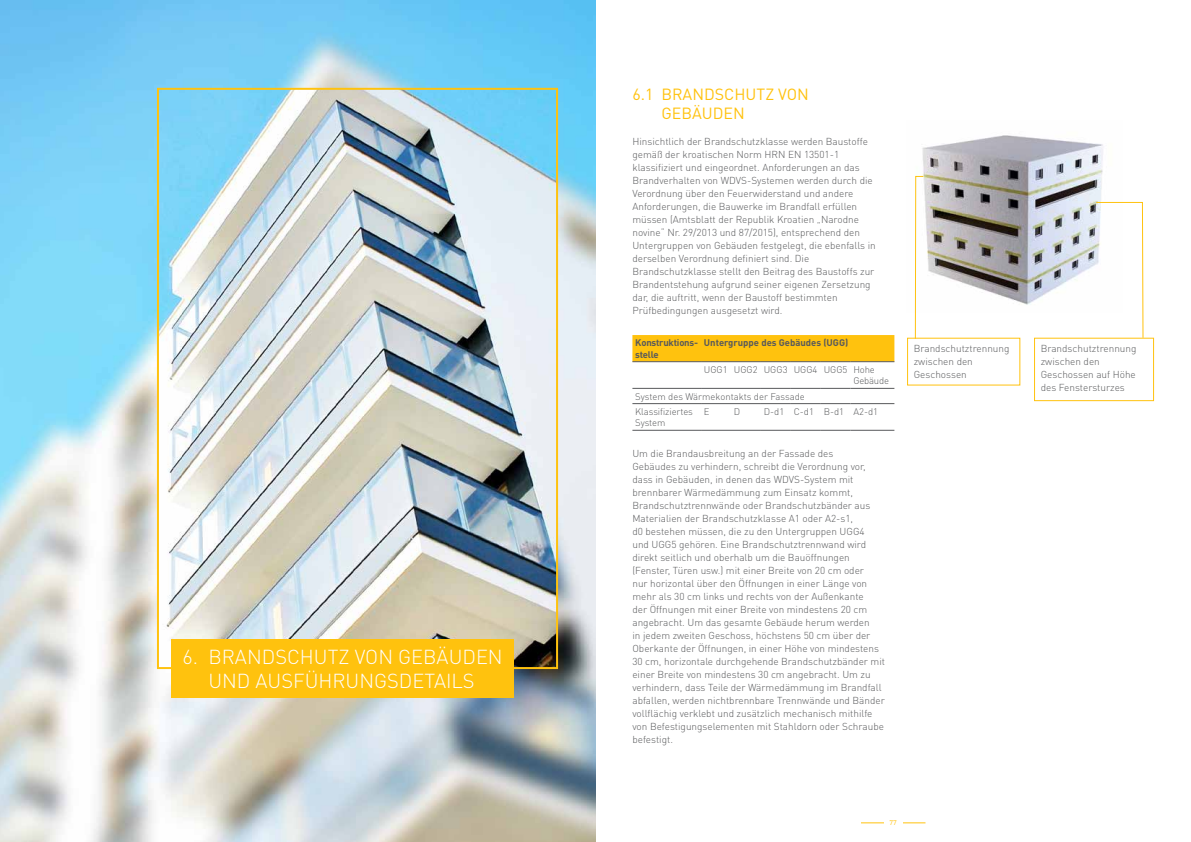
<style>
.page{position:relative;width:1191px;height:842px;background:#fff}
.page>*{position:absolute;margin:0;border:0;box-sizing:border-box;transform-origin:0 0}
.t1{font:300 20px/24px "DIN Pro";color:#fff;text-align:center}
.t2{font:16px/19.2px "DIN Pro";color:#ffc20e}
.t3{font:300 10px/13px "DIN Pro";color:#58595b}
.t4{font:300 9.5px/11.4px "DIN Pro";color:#58595b}
.t5{font:700 9.5px "DIN Pro";color:#58595b}
.t6{font:700 9.5px/11.4px "DIN Pro";letter-spacing:-.02em;color:#58595b}
.t7{font:7px "DIN Pro";color:#ffc20e}
</style>
<div class="page">
<hr style="left:861px;top:822px;width:64px;height:1px;background:#ffc20e">
<div style="left:883px;top:817px;width:19px;height:12px;background:#fff"></div>
<img style="left:0;top:0;width:595px;height:842px">
<img style="left:160px;top:91px;width:395px;height:575px">
<div style="left:157px;top:88px;width:401px;height:581px;border:2px solid #ffc20e"></div>
<div style="left:171px;top:639px;width:342px;height:58px;background:#ffc20e"></div>
<svg style="left:632px;top:335px;width:262px;height:27px;background:#fabf11"></svg>
<hr style="left:850px;top:361px;width:44px;height:1px;background:#58595b">
<hr style="left:632px;top:388px;width:69px;height:1px;background:#58595b">
<hr style="left:701px;top:388px;width:30px;height:1px;background:#58595b">
<hr style="left:731px;top:388px;width:30px;height:1px;background:#58595b">
<hr style="left:761px;top:388px;width:30px;height:1px;background:#58595b">
<hr style="left:791px;top:388px;width:30px;height:1px;background:#58595b">
<svg style="left:821px;top:388px;width:29px;height:1px"></svg>
<hr style="left:850px;top:388px;width:44px;height:1px;background:#58595b">
<hr style="left:632px;top:403px;width:69px;height:1px;background:#58595b">
<hr style="left:701px;top:403px;width:30px;height:1px;background:#58595b">
<hr style="left:731px;top:403px;width:30px;height:1px;background:#58595b">
<hr style="left:761px;top:403px;width:30px;height:1px;background:#58595b">
<hr style="left:791px;top:403px;width:30px;height:1px;background:#58595b">
<svg style="left:821px;top:403px;width:29px;height:1px"></svg>
<hr style="left:850px;top:403px;width:44px;height:1px;background:#58595b">
<hr style="left:632px;top:430px;width:69px;height:1px;background:#58595b">
<hr style="left:701px;top:430px;width:30px;height:1px;background:#58595b">
<hr style="left:731px;top:430px;width:30px;height:1px;background:#58595b">
<hr style="left:761px;top:430px;width:30px;height:1px;background:#58595b">
<hr style="left:791px;top:430px;width:30px;height:1px;background:#58595b">
<svg style="left:821px;top:430px;width:29px;height:1px"></svg>
<hr style="left:850px;top:430px;width:44px;height:1px;background:#58595b">
<img style="left:922px;top:135px;width:181px;height:170px">
<svg style="left:914px;top:175px;width:10px;height:163px"></svg>
<svg style="left:1095px;top:201px;width:49px;height:137px"></svg>
<div style="left:1034px;top:338px;width:120px;height:63px;border:1px solid #ffc20e"></div>
<h1 class="t1" style="left:183px;top:644px;width:322px">6. BRANDSCHUTZ VON GEBÄUDEN<br>UND AUSFÜHRUNGSDETAILS</h1>
<h2 class="t2" style="left:661px;top:84px;width:149px;text-indent:-29px">6.1 BRANDSCHUTZ VON<br>GEBÄUDEN</h2>
<p class="t3" style="left:632px;top:135px;width:245px">Hinsichtlich der Brandschutzklasse werden Baustoffe gemäß der kroatischen Norm HRN EN 13501-1 klassifiziert und eingeordnet. Anforderungen an das Brandverhalten von WDVS-Systemen werden durch die Verordnung über den Feuerwiderstand und andere Anforderungen, die Bauwerke im Brandfall erfüllen müssen (Amtsblatt der Republik Kroatien „Narodne novine“ Nr. 29/2013 und 87/2015), entsprechend den Untergruppen von Gebäuden festgelegt, die ebenfalls in derselben Verordnung definiert sind. Die Brandschutzklasse stellt den Beitrag des Baustoffs zur Brandentstehung aufgrund seiner eigenen Zersetzung dar, die auftritt, wenn der Baustoff bestimmten Prüfbedingungen ausgesetzt wird.</p>
<p class="t6" style="left:635px;top:337px;width:64px">Konstruktions&shy;stelle</p>
<p class="t5" style="left:704px;top:336px;width:146px">Untergruppe des Gebäudes (UGG)</p>
<p class="t4" style="left:853px;top:363px;width:37px;text-indent:-150px">UGG1 UGG2 UGG3 UGG4 UGG5 Hohe<br>Gebäude</p>
<p class="t4" style="left:635px;top:388px;width:171px;line-height:15.3px">System des Wärmekontakts der Fassade<br>Klassifiziertes</p>
<p class="t4" style="left:635px;top:417px;width:32px">System</p>
<p class="t4" style="left:704px;top:405px;width:7px">E</p>
<p class="t4" style="left:734px;top:405px;width:8px">D</p>
<p class="t4" style="left:763px;top:405px;width:116px">D-d1 C-d1 B-d1 A2-d1</p>
<p class="t3" style="left:632px;top:447px;width:254px">Um die Brandausbreitung an der Fassade des<br>Gebäudes zu verhindern, schreibt die Verordnung vor, dass in Gebäuden, in denen das WDVS-System mit brennbarer Wärmedämmung zum Einsatz kommt, Brandschutztrennwände oder Brandschutzbänder aus Materialien der Brandschutzklasse A1 oder A2-s1,<br>d0 bestehen müssen, die zu den Untergruppen UGG4<br>und UGG5 gehören. Eine Brandschutztrennwand wird direkt seitlich und oberhalb um die Bauöffnungen (Fenster, Türen usw.) mit einer Breite von 20 cm oder<br>nur horizontal über den Öffnungen in einer Länge von mehr als 30 cm links und rechts von der Außenkante<br>der Öffnungen mit einer Breite von mindestens 20 cm angebracht. Um das gesamte Gebäude herum werden<br>in jedem zweiten Geschoss, höchstens 50 cm über der Oberkante der Öffnungen, in einer Höhe von mindestens 30 cm, horizontale durchgehende Brandschutzbänder mit einer Breite von mindestens 30 cm angebracht. Um zu verhindern, dass Teile der Wärmedämmung im Brandfall abfallen, werden nichtbrennbare Trennwände und Bänder vollflächig verklebt und zusätzlich mechanisch mithilfe von Befestigungselementen mit Stahldorn oder Schraube befestigt.</p>
<p class="t3" style="left:913px;top:341px;width:97px">Brandschutztrennung zwischen den<br>Geschossen</p>
<p class="t7" style="left:889px;top:818px;width:9px">77</p>
<p class="t3" style="left:1040px;top:341px;width:97px">Brandschutztrennung zwischen den<br>Geschossen auf Höhe des Fenstersturzes</p>
</div>
